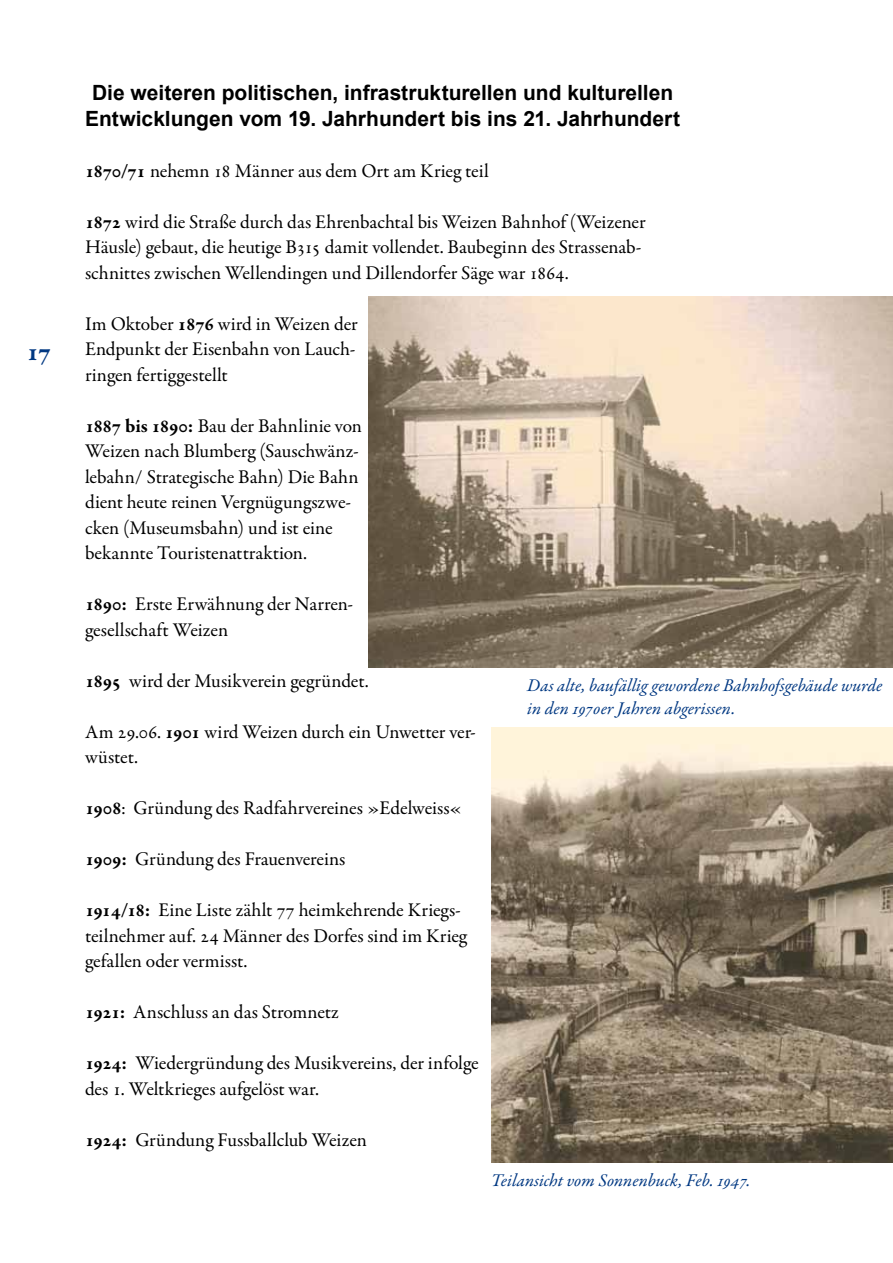
<style>
.page{position:relative;width:893px;height:1263px;background:#fff}
.page>*{position:absolute;margin:0;border:0;box-sizing:border-box;transform-origin:0 0}
.t1{font:700 27px "Garamond Premr Pro";color:#003882}
.t2{font:700 21px/25.5px "Arial";color:#000;text-align:center}
.t3{font:19.5px/25.5px "Garamond Premr Pro";color:#000}
.t4{font:italic 18px/22.5px "Garamond Premr Pro";color:#003882}
.s1{font-weight:700}
</style>
<div class="page">
<img style="left:369px;top:297px;width:524px;height:371px">
<img style="left:491px;top:728px;width:402px;height:434px">
<h1 class="t1" style="left:26px;top:335px;width:27px">17</h1>
<p class="t2" style="left:85px;top:81px;width:596px">Die weiteren politischen, infrastrukturellen und kulturellen<br>Entwicklungen vom 19. Jahrhundert bis ins 21. Jahrhundert</p>
<p class="t3" style="left:85px;top:158px;width:405px"><span class="s1">1870/71</span> nehemn 18 Männer aus dem Ort am Krieg teil</p>
<p class="t3" style="left:85px;top:209px;width:562px"><span class="s1">1872</span> wird die Straße durch das Ehrenbachtal bis Weizen Bahnhof (Weizener<br>Häusle) gebaut, die heutige B315 damit vollendet. Baubeginn des Strassenab&shy;schnittes zwischen Wellendingen und Dillendorfer Säge war 1864.</p>
<p class="t3" style="left:85px;top:311px;width:274px">Im Oktober <span class="s1">1876</span> wird in Weizen der<br>Endpunkt der Eisenbahn von Lauch&shy;ringen fertiggestellt</p>
<p class="t3" style="left:85px;top:413px;width:278px"><span class="s1">1887 bis 1890:</span> Bau der Bahnlinie von Weizen nach Blumberg (Sauschwänz&shy;lebahn/ Strategische Bahn) Die Bahn dient heute reinen Vergnügungszwe&shy;cken (Museumsbahn) und ist eine bekannte Touristenattraktion.</p>
<p class="t3" style="left:85px;top:592px;width:270px"><span class="s1">1890:</span> Erste Erwähnung der Narren&shy;gesellschaft Weizen</p>
<p class="t3" style="left:85px;top:668px;width:285px"><span class="s1">1895</span> wird der Musikverein gegründet.</p>
<p class="t3" style="left:85px;top:719px;width:392px">Am 29.06. <span class="s1">1901</span> wird Weizen durch ein Unwetter ver&shy;wüstet.</p>
<p class="t3" style="left:85px;top:796px;width:379px"><span class="s1">1908</span>: Gründung des Radfahrvereines »Edelweiss«</p>
<p class="t3" style="left:85px;top:847px;width:262px"><span class="s1">1909:</span> Gründung des Frauenvereins</p>
<p class="t3" style="left:85px;top:898px;width:384px"><span class="s1">1914/18:</span> Eine Liste zählt 77 heimkehrende Kriegs&shy;teilnehmer auf. 24 Männer des Dorfes sind im Krieg gefallen oder vermisst.</p>
<p class="t3" style="left:85px;top:1000px;width:255px"><span class="s1">1921:</span> Anschluss an das Stromnetz</p>
<p class="t3" style="left:85px;top:1051px;width:395px"><span class="s1">1924:</span> Wiedergründung des Musikvereins, der infolge des 1. Weltkrieges aufgelöst war.</p>
<p class="t3" style="left:85px;top:1127px;width:283px"><span class="s1">1924:</span> Gründung Fussballclub Weizen</p>
<p class="t4" style="left:527px;top:675px;width:357px">Das alte, baufällig gewordene Bahnhofsgebäude wurde in den 1970er Jahren abgerissen.</p>
<p class="t4" style="left:491px;top:1170px;width:261px">Teilansicht vom Sonnenbuck, Feb. 1947.</p>
</div>
